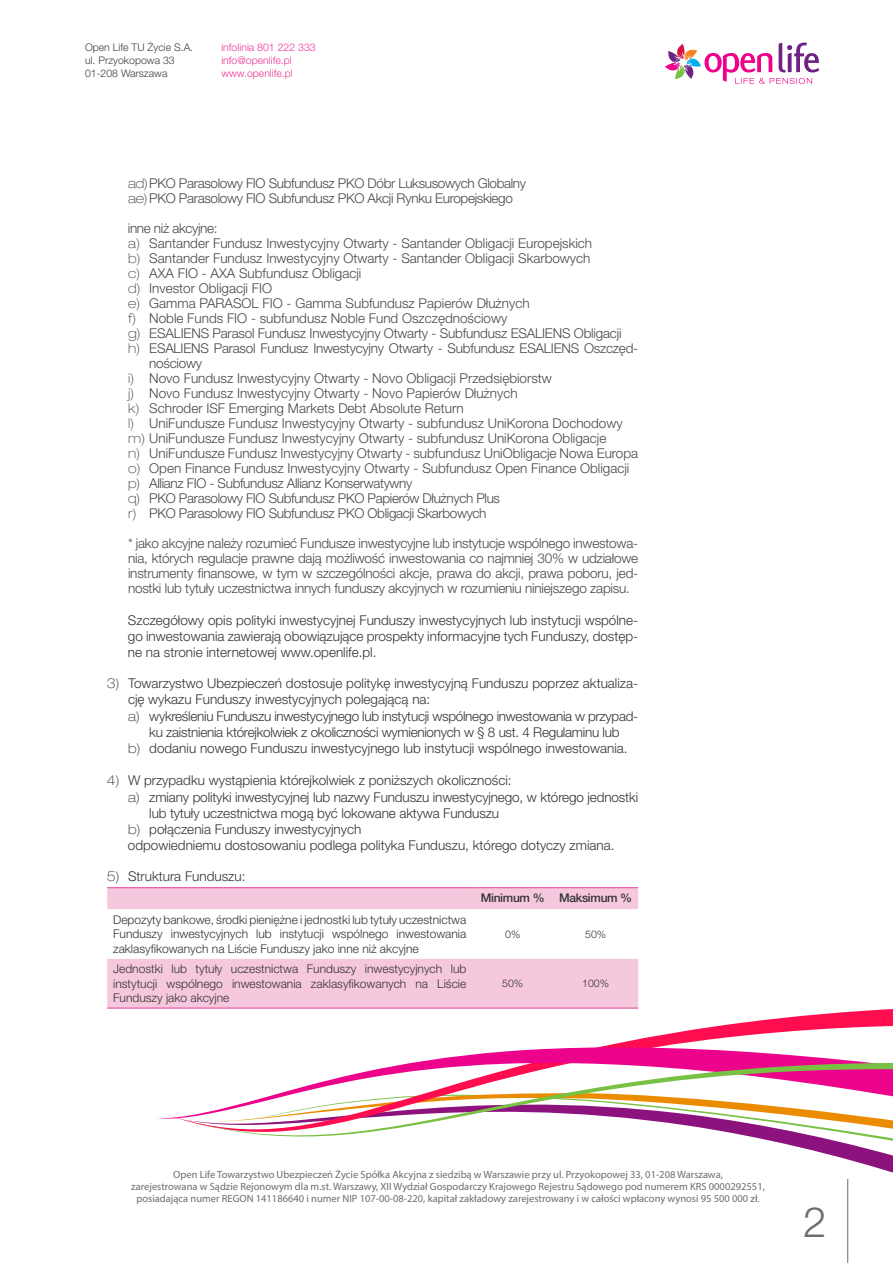
<style>
.page{position:relative;width:893px;height:1263px;background:#fff}
.page>*{position:absolute;margin:0;border:0;box-sizing:border-box;transform-origin:0 0}
.t1{font:300 42px "Helvetica Neue LT Pro";color:#6c6d70}
.LITERA{font:300 13.5px/15px "Helvetica Neue LT Pro";color:#474747}
.LITERA_WCIĘCIE{font:300 13.5px/16.2px "Helvetica Neue LT Pro";color:#333}
.LITERA-2{font:300 13.5px "Helvetica Neue LT Pro";letter-spacing:-.025em;color:#474747}
.LITERA_WCIĘCIE-2{font:300 13.5px/16.2px "Helvetica Neue LT Pro";letter-spacing:-.02em;color:#333;text-align:center}
.Paragraf_tytuł{font:300 12px/14.4px "Helvetica Neue LT Pro";color:#333;text-align:justify}
.Paragraf_tytuł-2{font:500 12px "Helvetica Neue LT Pro";letter-spacing:-.025em;color:#333}
.t2{font:10.5px/12px "Myriad Pro";color:#6c6d70;text-align:center}
.t3{font:300 10.5px/12.6px "Helvetica Neue LT Pro";color:#3e3e3f}
.t4{font:300 10.5px/12.6px "Helvetica Neue LT Pro";color:#ed3896}
.Paragraf_tytuł-3{font:300 10.5px "Helvetica Neue LT Pro";color:#333}
.s1{font-weight:100;font-stretch:expanded}
</style>
<div class="page">
<hr style="left:847px;top:1179px;width:1px;height:84px;background:#6c6d70">
<svg style="left:827px;top:1154px;width:66px;height:75px"></svg>
<svg style="left:763px;top:1139px;width:130px;height:15px"></svg>
<svg style="left:604px;top:1004px;width:289px;height:42px"></svg>
<svg style="left:158px;top:1046px;width:695px;height:73px"></svg>
<svg style="left:173px;top:1061px;width:720px;height:78px"></svg>
<svg style="left:665px;top:42px;width:154px;height:42px"></svg>
<div style="left:107px;top:888px;width:531px;height:120px;background:#f6c8dd"></div>
<svg style="left:107px;top:909px;width:531px;height:50px"></svg>
<hr style="left:107px;top:887px;width:365px;height:1px;background:#e63e97">
<hr style="left:472px;top:887px;width:81px;height:1px;background:#e63e97">
<hr style="left:553px;top:887px;width:85px;height:1px;background:#e63e97">
<hr style="left:107px;top:1008px;width:365px;height:1px;background:#e63e97">
<hr style="left:472px;top:1008px;width:81px;height:1px;background:#e63e97">
<hr style="left:553px;top:1008px;width:85px;height:1px;background:#e63e97">
<p class="t3" style="left:85px;top:41px;width:110px">Open Life TU Życie S.A. ul. Przyokopowa 33<br>01-208 Warszawa</p>
<p class="t4" style="left:221px;top:41px;width:96px">infolinia 801 222 333 info@openlife.pl www.openlife.pl</p>
<p class="LITERA-2" style="left:128px;top:175px;width:400px"><span class="s1">ad)</span>PKO Parasolowy FIO Subfundusz PKO Dóbr Luksusowych Globalny</p>
<p class="LITERA-2" style="left:128px;top:190px;width:386px"><span class="s1">ae)</span>PKO Parasolowy FIO Subfundusz PKO Akcji Rynku Europejskiego</p>
<p class="LITERA-2" style="left:128px;top:220px;width:91px">inne niż akcyjne:</p>
<p class="LITERA" style="left:128px;top:236px;width:466px"><span class="s1">a)</span> Santander Fundusz Inwestycyjny Otwarty - Santander Obligacji Europejskich</p>
<p class="LITERA" style="left:128px;top:251px;width:464px"><span class="s1">b)</span> Santander Fundusz Inwestycyjny Otwarty - Santander Obligacji Skarbowych</p>
<p class="LITERA" style="left:128px;top:266px;width:235px"><span class="s1">c)</span> AXA FIO - AXA Subfundusz Obligacji</p>
<p class="LITERA" style="left:128px;top:281px;width:146px"><span class="s1">d)</span> Investor Obligacji FIO</p>
<p class="LITERA" style="left:128px;top:296px;width:403px"><span class="s1">e)</span> Gamma PARASOL FIO - Gamma Subfundusz Papierów Dłużnych</p>
<p class="LITERA" style="left:128px;top:311px;width:381px"><span class="s1">f)</span> Noble Funds FIO - subfundusz Noble Fund Oszczędnościowy</p>
<p class="LITERA" style="left:128px;top:326px;width:495px"><span class="s1">g)</span> ESALIENS Parasol Fundusz Inwestycyjny Otwarty - Subfundusz ESALIENS Obligacji</p>
<p class="LITERA" style="left:149px;top:341px;width:490px;text-indent:-21px"><span class="s1">h)</span> ESALIENS Parasol Fundusz Inwestycyjny Otwarty - Subfundusz ESALIENS Oszczęd&shy;nościowy</p>
<p class="LITERA" style="left:128px;top:371px;width:425px"><span class="s1">i)</span> Novo Fundusz Inwestycyjny Otwarty - Novo Obligacji Przedsiębiorstw</p>
<p class="LITERA" style="left:128px;top:386px;width:391px"><span class="s1">j)</span> Novo Fundusz Inwestycyjny Otwarty - Novo Papierów Dłużnych</p>
<p class="LITERA" style="left:128px;top:401px;width:337px"><span class="s1">k)</span> Schroder ISF Emerging Markets Debt Absolute Return</p>
<p class="LITERA" style="left:128px;top:416px;width:496px"><span class="s1">l)</span> UniFundusze Fundusz Inwestycyjny Otwarty - subfundusz UniKorona Dochodowy</p>
<p class="LITERA" style="left:128px;top:431px;width:480px"><span class="s1">m)</span> UniFundusze Fundusz Inwestycyjny Otwarty - subfundusz UniKorona Obligacje</p>
<p class="LITERA" style="left:128px;top:446px;width:512px"><span class="s1">n)</span> UniFundusze Fundusz Inwestycyjny Otwarty - subfundusz UniObligacje Nowa Europa</p>
<p class="LITERA" style="left:128px;top:461px;width:503px"><span class="s1">o)</span> Open Finance Fundusz Inwestycyjny Otwarty - Subfundusz Open Finance Obligacji</p>
<p class="LITERA-2" style="left:128px;top:475px;width:286px"><span class="s1">p)</span> Allianz FIO - Subfundusz Allianz Konserwatywny</p>
<p class="LITERA-2" style="left:128px;top:490px;width:374px"><span class="s1">q)</span> PKO Parasolowy FIO Subfundusz PKO Papierów Dłużnych Plus</p>
<p class="LITERA-2" style="left:128px;top:505px;width:360px"><span class="s1">r)</span> PKO Parasolowy FIO Subfundusz PKO Obligacji Skarbowych</p>
<p class="LITERA" style="left:128px;top:536px;width:512px;text-align:justify">* jako akcyjne należy rozumieć Fundusze inwestycyjne lub instytucje wspólnego inwestowa&shy;nia, których regulacje prawne dają możliwość inwestowania co najmniej 30% w udziałowe instrumenty finansowe, w tym w szczególności akcje, prawa do akcji, prawa poboru, jed&shy;nostki lub tytuły uczestnictwa innych funduszy akcyjnych w rozumieniu niniejszego zapisu.</p>
<p class="LITERA_WCIĘCIE" style="left:128px;top:611px;width:512px;text-align:justify">Szczegółowy opis polityki inwestycyjnej Funduszy inwestycyjnych lub instytucji wspólne&shy;go inwestowania zawierają obowiązujące prospekty informacyjne tych Funduszy, dostęp&shy;ne na stronie internetowej www.openlife.pl.</p>
<p class="LITERA_WCIĘCIE" style="left:128px;top:675px;width:512px;text-indent:-21px"><span class="s1">3)</span> Towarzystwo Ubezpieczeń dostosuje politykę inwestycyjną Funduszu poprzez aktualiza&shy;cję wykazu Funduszy inwestycyjnych polegającą na:</p>
<p class="LITERA_WCIĘCIE-2" style="left:128px;top:707px;width:512px"><span class="s1">a)</span> wykreśleniu Funduszu inwestycyjnego lub instytucji wspólnego inwestowania w przypad&shy;ku zaistnienia którejkolwiek z okoliczności wymienionych w § 8 ust. 4 Regulaminu lub</p>
<p class="LITERA_WCIĘCIE" style="left:128px;top:740px;width:501px"><span class="s1">b)</span> dodaniu nowego Funduszu inwestycyjnego lub instytucji wspólnego inwestowania.</p>
<p class="LITERA_WCIĘCIE" style="left:107px;top:772px;width:406px"><span class="s1">4)</span> W przypadku wystąpienia którejkolwiek z poniższych okoliczności:</p>
<p class="LITERA_WCIĘCIE" style="left:149px;top:788px;width:490px;text-indent:-21px"><span class="s1">a)</span> zmiany polityki inwestycyjnej lub nazwy Funduszu inwestycyjnego, w którego jednostki lub tytuły uczestnictwa mogą być lokowane aktywa Funduszu</p>
<p class="LITERA_WCIĘCIE" style="left:128px;top:821px;width:235px"><span class="s1">b)</span> połączenia Funduszy inwestycyjnych</p>
<p class="LITERA_WCIĘCIE" style="left:128px;top:837px;width:488px">odpowiedniemu dostosowaniu podlega polityka Funduszu, którego dotyczy zmiana.</p>
<p class="LITERA_WCIĘCIE" style="left:107px;top:868px;width:140px"><span class="s1">5)</span> Struktura Funduszu:</p>
<p class="Paragraf_tytuł-2" style="left:481px;top:891px;width:66px">Minimum %</p>
<p class="Paragraf_tytuł-2" style="left:559px;top:891px;width:75px">Maksimum %</p>
<p class="Paragraf_tytuł" style="left:113px;top:912px;width:355px">Depozyty bankowe, środki pieniężne i jednostki lub tytuły uczestnictwa Funduszy inwestycyjnych lub instytucji wspólnego inwestowania zaklasyfikowanych na Liście Funduszy jako inne niż akcyjne</p>
<p class="Paragraf_tytuł-3" style="left:505px;top:928px;width:17px">0%</p>
<p class="Paragraf_tytuł-3" style="left:585px;top:928px;width:23px">50%</p>
<p class="Paragraf_tytuł" style="left:113px;top:961px;width:355px">Jednostki lub tytuły uczestnictwa Funduszy inwestycyjnych lub instytucji wspólnego inwestowania zaklasyfikowanych na Liście Funduszy jako akcyjne</p>
<p class="Paragraf_tytuł-3" style="left:502px;top:977px;width:23px">50%</p>
<p class="Paragraf_tytuł-3" style="left:582px;top:977px;width:28px">100%</p>
<p class="t2" style="left:131px;top:1168px;width:635px">Open Life Towarzystwo Ubezpieczeń Życie Spółka Akcyjna z siedzibą w Warszawie przy ul. Przyokopowej 33, 01-208 Warszawa,<br>zarejestrowana w Sądzie Rejonowym dla m.st. Warszawy, XII Wydział Gospodarczy Krajowego Rejestru Sądowego pod numerem KRS 0000292551, posiadająca numer REGON 141186640 i numer NIP 107-00-08-220, kapitał zakładowy zarejestrowany i w całości wpłacony wynosi 95 500 000 zł.</p>
<p class="t1" style="left:803px;top:1196px;width:25px">2</p>
</div>
